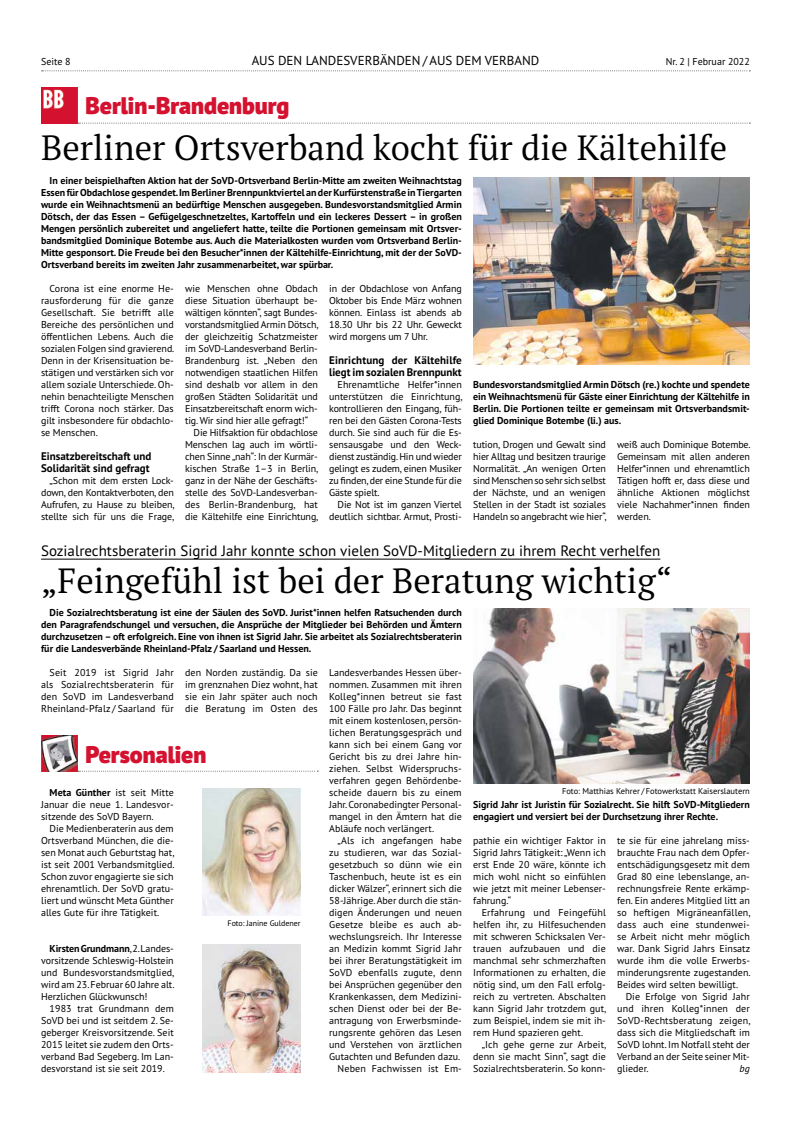
<style>
.page{position:relative;width:791px;height:1134px;background:#fff}
.page>*{position:absolute;margin:0;border:0;box-sizing:border-box;transform-origin:0 0}
.t1{font:35px "PT Serif Pro";color:#000}
.t2{font:900 24px "PT Sans Pro";color:#d51130}
.t3{font:15px "PT Sans Pro";color:#000}
.t4{font:13px "PT Sans Pro";color:#000}
.t5{font:700 11px/12px "PT Sans Pro";color:#000}
.t6{font:10px/12px "PT Sans Pro";color:#000;text-align:justify}
.t7{font:700 10px/12px "PT Sans Pro";color:#000;text-align:justify}
.t8{font:italic 10px "PT Sans Pro";color:#000}
.t9{font:8.5px "PT Sans Pro";color:#000}
.t10{font:8px "PT Sans Pro";letter-spacing:-.005em;color:#000}
.s1{font-weight:700}
</style>
<div class="page">
<img style="left:473px;top:177px;width:277px;height:187px">
<img style="left:41px;top:88px;width:36px;height:36px">
<svg style="left:78px;top:123px;width:672px;height:1px"></svg>
<img style="left:202px;top:789px;width:99px;height:127px">
<img style="left:41px;top:736px;width:36px;height:36px">
<svg style="left:78px;top:771px;width:240px;height:1px"></svg>
<img style="left:202px;top:945px;width:99px;height:127px">
<hr style="left:41px;top:559px;width:619px;height:1px;background:#000">
<img style="left:473px;top:608px;width:277px;height:176px">
<svg style="left:42px;top:70px;width:708px;height:1px"></svg>
<p class="t6" style="left:41px;top:55px;width:31px">Seite 8</p>
<h3 class="t4" style="left:252px;top:52px;width:289px">AUS DEN LANDESVERBÄNDEN / AUS DEM VERBAND</h3>
<p class="t6" style="left:666px;top:55px;width:85px">Nr. 2 | Februar 2022</p>
<h2 class="t2" style="left:86px;top:89px;width:205px">Berlin-Brandenburg</h2>
<h1 class="t1" style="left:41px;top:124px;width:688px">Berliner Ortsverband kocht für die Kältehilfe</h1>
<p class="t7" style="left:41px;top:174px;width:422px;text-indent:8px">In einer beispielhaften Aktion hat der SoVD-Ortsverband Berlin-Mitte am zweiten Weihnachtstag Essen für Obdachlose gespendet. Im Berliner Brennpunktviertel an der Kurfürstenstraße in Tiergarten wurde ein Weihnachtsmenü an bedürftige Menschen ausgegeben. Bundesvorstandsmitglied Armin Dötsch, der das Essen – Gefügelgeschnetzeltes, Kartoffeln und ein leckeres Dessert – in großen Mengen persönlich zubereitet und angeliefert hatte, teilte die Portionen gemeinsam mit Ortsver&shy;bandsmitglied Dominique Botembe aus. Auch die Materialkosten wurden vom Ortsverband Berlin-Mitte gesponsort. Die Freude bei den Besucher*innen der Kältehilfe-Einrichtung, mit der der SoVD-Ortsverband bereits im zweiten Jahr zusammenarbeitet, war spürbar.</p>
<p class="t6" style="left:41px;top:282px;width:135px;text-indent:8px">Corona ist eine enorme He&shy;rausforderung für die ganze Gesellschaft. Sie betrifft alle Bereiche des persönlichen und öffentlichen Lebens. Auch die sozialen Folgen sind gravierend.<br>Denn in der Krisensituation be&shy;stätigen und verstärken sich vor allem soziale Unterschiede. Oh&shy;nehin benachteiligte Menschen trifft Corona noch stärker. Das gilt insbesondere für obdachlo&shy;se Menschen.</p>
<p class="t5" style="left:41px;top:450px;width:112px">Einsatzbereitschaft und<br>Solidarität sind gefragt</p>
<p class="t6" style="left:41px;top:474px;width:135px;text-indent:9px">„Schon mit dem ersten Lock&shy;down, den Kontaktverboten, den Aufrufen, zu Hause zu bleiben, stellte sich für uns die Frage,</p>
<p class="t6" style="left:185px;top:282px;width:135px">wie Menschen ohne Obdach diese Situation überhaupt be&shy;wältigen könnten“, sagt Bundes&shy;vorstandsmitglied Armin Dötsch, der gleichzeitig Schatzmeister im SoVD-Landesverband Berlin-Brandenburg ist. „Neben den notwendigen staatlichen Hilfen sind deshalb vor allem in den großen Städten Solidarität und Einsatzbereitschaft enorm wich&shy;tig. Wir sind hier alle gefragt!“</p>
<p class="t6" style="left:185px;top:426px;width:135px;text-indent:8px">Die Hilfsaktion für obdachlose Menschen lag auch im wörtli&shy;chen Sinne „nah“: In der Kurmär&shy;kischen Straße 1–3 in Berlin, ganz in der Nähe der Geschäfts&shy;stelle des SoVD-Landesverban&shy;des Berlin-Brandenburg, hat die Kältehilfe eine Einrichtung,</p>
<p class="t6" style="left:329px;top:282px;width:134px">in der Obdachlose von Anfang Oktober bis Ende März wohnen können. Einlass ist abends ab 18.30 Uhr bis 22 Uhr. Geweckt wird morgens um 7 Uhr.</p>
<p class="t5" style="left:329px;top:354px;width:134px">Einrichtung der Kältehilfe liegt im sozialen Brennpunkt</p>
<p class="t6" style="left:329px;top:378px;width:135px;text-indent:8px">Ehrenamtliche Helfer*innen unterstützen die Einrichtung, kontrollieren den Eingang, füh&shy;ren bei den Gästen Corona-Tests durch. Sie sind auch für die Es&shy;sensausgabe und den Weck&shy;dienst zuständig. Hin und wieder gelingt es zudem, einen Musiker zu finden, der eine Stunde für die Gäste spielt.</p>
<p class="t6" style="left:329px;top:498px;width:134px;text-align:right">Die Not ist im ganzen Viertel deutlich sichtbar. Armut, Prosti-</p>
<p class="t7" style="left:473px;top:378px;width:278px">Bundesvorstandsmitglied Armin Dötsch (re.) kochte und spendete ein Weihnachtsmenü für Gäste einer Einrichtung der Kältehilfe in Berlin. Die Portionen teilte er gemeinsam mit Ortsverbandsmit&shy;glied Dominique Botembe (li.) aus.</p>
<p class="t6" style="left:617px;top:438px;width:135px">weiß auch Dominique Botembe.<br>Gemeinsam mit allen anderen Helfer*innen und ehrenamtlich Tätigen hofft er, dass diese und ähnliche Aktionen möglichst viele Nachahmer*innen finden werden.</p>
<p class="t6" style="left:473px;top:438px;width:135px">tution, Drogen und Gewalt sind hier Alltag und besitzen traurige Normalität. „An wenigen Orten sind Menschen so sehr sich selbst der Nächste, und an wenigen Stellen in der Stadt ist soziales Handeln so angebracht wie hier“,</p>
<h3 class="t3" style="left:41px;top:541px;width:621px">Sozialrechtsberaterin Sigrid Jahr konnte schon vielen SoVD-Mitgliedern zu ihrem Recht verhelfen</h3>
<h1 class="t1" style="left:41px;top:558px;width:632px">„Feingefühl ist bei der Beratung wichtig“</h1>
<p class="t7" style="left:41px;top:606px;width:422px;text-indent:8px">Die Sozialrechtsberatung ist eine der Säulen des SoVD. Jurist*innen helfen Ratsuchenden durch den Paragrafendschungel und versuchen, die Ansprüche der Mitglieder bei Behörden und Ämtern durchzusetzen – oft erfolgreich. Eine von ihnen ist Sigrid Jahr. Sie arbeitet als Sozialrechtsberaterin für die Landesverbände Rheinland-Pfalz / Saarland und Hessen.</p>
<p class="t6" style="left:41px;top:666px;width:134px;text-indent:8px">Seit 2019 ist Sigrid Jahr als Sozialrechtsberaterin für den SoVD im Landesverband Rheinland-Pfalz / Saarland für</p>
<p class="t6" style="left:185px;top:666px;width:134px">den Norden zuständig. Da sie im grenznahen Diez wohnt, hat sie ein Jahr später auch noch die Beratung im Osten des</p>
<p class="t6" style="left:329px;top:666px;width:134px">Landesverbandes Hessen über&shy;nommen. Zusammen mit ihren Kolleg*innen betreut sie fast 100 Fälle pro Jahr. Das beginnt mit einem kostenlosen, persön&shy;lichen Beratungsgespräch und kann sich bei einem Gang vor Gericht bis zu drei Jahre hin&shy;ziehen. Selbst Widerspruchs&shy;verfahren gegen Behördenbe&shy;scheide dauern bis zu einem Jahr. Coronabedingter Personal&shy;mangel in den Ämtern hat die Abläufe noch verlängert.</p>
<p class="t6" style="left:329px;top:834px;width:134px;text-align:right">„Als ich angefangen habe zu studieren, war das Sozial&shy;gesetzbuch so dünn wie ein<br>Taschenbuch, heute ist es ein dicker Wälzer“, erinnert sich die<br>58-Jährige. Aber durch die stän&shy;digen Änderungen und neuen<br>Gesetze bleibe es auch ab&shy;wechslungsreich. Ihr Interesse an Medizin kommt Sigrid Jahr bei ihrer Beratungstätigkeit im<br>SoVD ebenfalls zugute, denn bei Ansprüchen gegenüber den<br>Krankenkassen, dem Medizini&shy;schen Dienst oder bei der Be&shy;antragung von Erwerbsminde&shy;rungsrente gehören das Lesen und Verstehen von ärztlichen<br>Gutachten und Befunden dazu.<br>Neben Fachwissen ist Em-</p>
<p class="t6" style="left:473px;top:834px;width:134px">pathie ein wichtiger Faktor in Sigrid Jahrs Tätigkeit: „Wenn ich erst Ende 20 wäre, könnte ich mich wohl nicht so einfühlen wie jetzt mit meiner Lebenser&shy;fahrung.“</p>
<h2 class="t2" style="left:86px;top:738px;width:122px">Personalien</h2>
<p class="t9" style="left:562px;top:785px;width:189px">Foto: Matthias Kehrer / Fotowerkstatt Kaiserslautern</p>
<p class="t6" style="left:41px;top:786px;width:134px;text-indent:8px"><span class="s1">Meta Günther</span> ist seit Mitte Januar die neue 1. Landesvor&shy;sitzende des SoVD Bayern.</p>
<p class="t6" style="left:41px;top:822px;width:135px;text-indent:8px">Die Medienberaterin aus dem Ortsverband München, die die&shy;sen Monat auch Geburtstag hat, ist seit 2001 Verbandsmitglied.<br>Schon zuvor engagierte sie sich ehrenamtlich. Der SoVD gratu&shy;liert und wünscht Meta Günther alles Gute für ihre Tätigkeit.</p>
<p class="t7" style="left:473px;top:798px;width:278px">Sigrid Jahr ist Juristin für Sozialrecht. Sie hilft SoVD-Mitgliedern engagiert und versiert bei der Durchsetzung ihrer Rechte.</p>
<p class="t6" style="left:617px;top:834px;width:135px">te sie für eine jahrelang miss&shy;brauchte Frau nach dem Opfer&shy;entschädigungsgesetz mit dem Grad 80 eine lebenslange, an&shy;rechnungsfreie Rente erkämp&shy;fen. Ein anderes Mitglied litt an so heftigen Migräneanfällen, dass auch eine stundenwei&shy;se Arbeit nicht mehr möglich war. Dank Sigrid Jahrs Einsatz wurde ihm die volle Erwerbs&shy;minderungsrente zugestanden.<br>Beides wird selten bewilligt.</p>
<p class="t6" style="left:617px;top:990px;width:135px;text-indent:8px">Die Erfolge von Sigrid Jahr und ihren Kolleg*innen der SoVD-Rechtsberatung zeigen, dass sich die Mitgliedschaft im SoVD lohnt. Im Notfall steht der Verband an der Seite seiner Mit&shy;glieder.</p>
<p class="t6" style="left:473px;top:906px;width:135px;text-indent:8px">Erfahrung und Feingefühl helfen ihr, zu Hilfesuchenden mit schweren Schicksalen Ver&shy;trauen aufzubauen und die manchmal sehr schmerzhaften Informationen zu erhalten, die nötig sind, um den Fall erfolg&shy;reich zu vertreten. Abschalten kann Sigrid Jahr trotzdem gut, zum Beispiel, indem sie mit ih&shy;rem Hund spazieren geht.</p>
<p class="t6" style="left:473px;top:1038px;width:135px;text-indent:8px">„Ich gehe gerne zur Arbeit, denn sie macht Sinn“, sagt die Sozialrechtsberaterin. So konn-</p>
<p class="t10" style="left:228px;top:918px;width:74px">Foto: Janine Guldener</p>
<p class="t6" style="left:41px;top:942px;width:135px;text-indent:8px"><span class="s1">Kirsten Grundmann</span>,2.Landes&shy;vorsitzende Schleswig-Holstein und Bundesvorstandsmitglied, wird am 23. Februar 60 Jahre alt.<br>Herzlichen Glückwunsch!</p>
<p class="t6" style="left:41px;top:1002px;width:134px;text-indent:8px">1983 trat Grundmann dem SoVD bei und ist seitdem 2. Se&shy;geberger Kreisvorsitzende. Seit 2015 leitet sie zudem den Orts&shy;verband Bad Segeberg. Im Lan&shy;desvorstand ist sie seit 2019.</p>
<p class="t8" style="left:740px;top:1062px;width:12px">bg</p>
</div>
